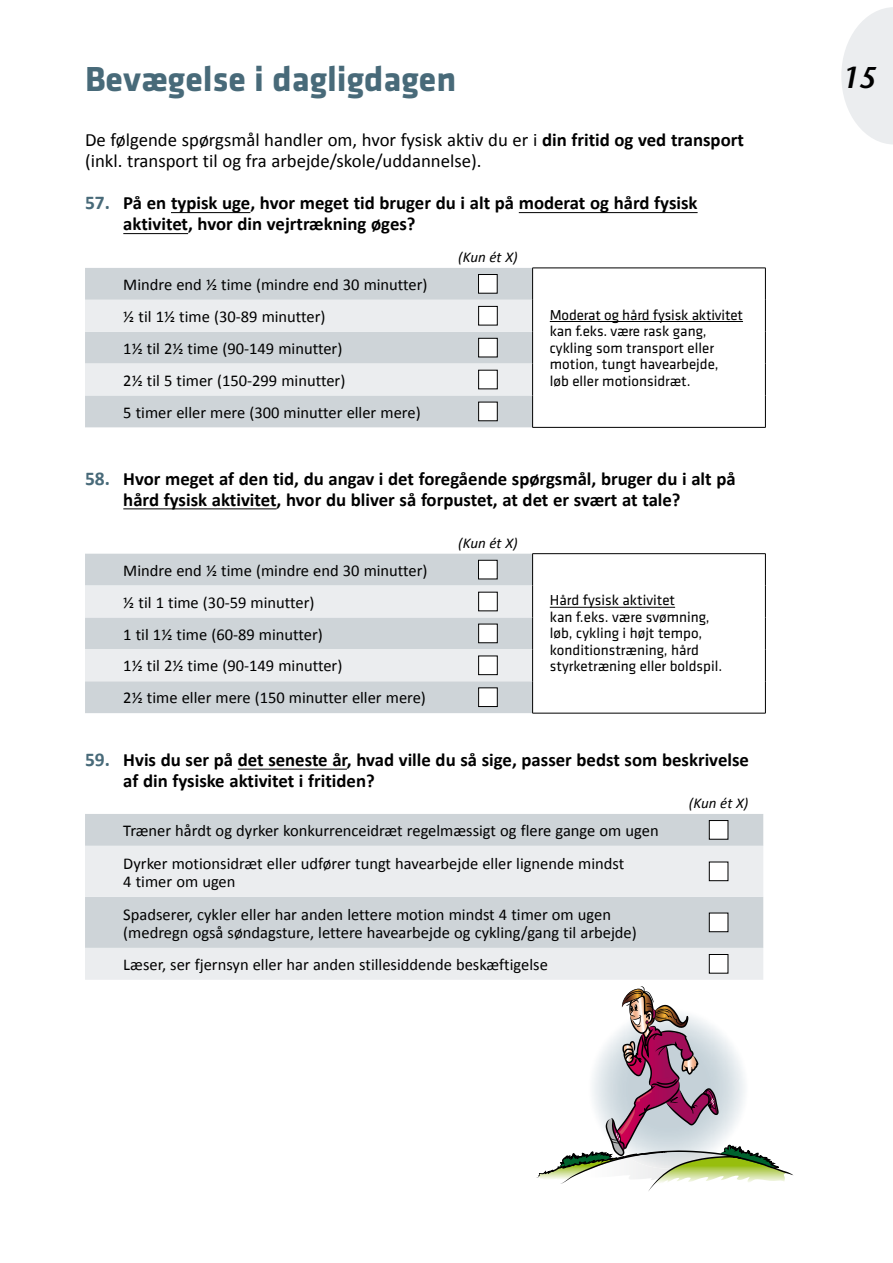
<style>
.page{position:relative;width:893px;height:1263px;background:#fff}
.page>*{position:absolute;margin:0;border:0;box-sizing:border-box;transform-origin:0 0}
.t1{font:700 36px "Klavika";color:#486a79}
.t2{font:italic 600 30px "Stone Sans";color:#000}
.t3{font:700 18.75px/21px "Calibri";color:#000}
.t4{font:18.75px/21px "Calibri";color:#000}
.t5{font:16.5px/32px "Calibri";color:#000}
.t6{font:15px/16.5px "Klavika";color:#000}
.t7{font:italic 15px "Calibri";letter-spacing:-.005em;color:#000}
.s1{font-weight:700}
.s2{font-size:19.5px;color:#486a79}
</style>
<div class="page">
<svg style="left:841px;top:7px;width:52px;height:137px"></svg>
<hr style="left:171px;top:212px;width:79px;height:1px;background:#000">
<hr style="left:519px;top:212px;width:179px;height:1px;background:#000">
<hr style="left:123px;top:233px;width:65px;height:1px;background:#000">
<hr style="left:123px;top:508px;width:154px;height:1px;background:#000">
<hr style="left:238px;top:769px;width:109px;height:1px;background:#000">
<div style="left:85px;top:268px;width:447px;height:159px;background:#ced4d8"></div>
<svg style="left:85px;top:300px;width:447px;height:95px;background:#e1e4e7"></svg>
<hr style="left:532px;top:268px;width:234px;height:1px;background:#000">
<hr style="left:532px;top:268px;width:1px;height:32px;background:#000">
<hr style="left:765px;top:268px;width:1px;height:32px;background:#000">
<hr style="left:532px;top:300px;width:1px;height:32px;background:#000">
<hr style="left:765px;top:300px;width:1px;height:32px;background:#000">
<hr style="left:532px;top:332px;width:1px;height:32px;background:#000">
<hr style="left:765px;top:332px;width:1px;height:32px;background:#000">
<hr style="left:532px;top:364px;width:1px;height:31px;background:#000">
<hr style="left:765px;top:364px;width:1px;height:31px;background:#000">
<hr style="left:532px;top:395px;width:1px;height:32px;background:#000">
<hr style="left:765px;top:395px;width:1px;height:32px;background:#000">
<hr style="left:532px;top:427px;width:234px;height:1px;background:#000">
<div style="left:478px;top:274px;width:19px;height:19px;background:#fff"></div>
<div style="left:478px;top:274px;width:19px;height:19px;border:1px solid #000"></div>
<hr style="left:550px;top:321px;width:193px;height:1px;background:#000">
<div style="left:479px;top:306px;width:18px;height:19px;background:#fff"></div>
<div style="left:478px;top:306px;width:19px;height:19px;border:1px solid #000"></div>
<div style="left:479px;top:338px;width:18px;height:19px;background:#fff"></div>
<div style="left:478px;top:338px;width:19px;height:19px;border:1px solid #000"></div>
<div style="left:479px;top:370px;width:18px;height:19px;background:#fff"></div>
<div style="left:478px;top:370px;width:19px;height:19px;border:1px solid #000"></div>
<div style="left:479px;top:402px;width:18px;height:19px;background:#fff"></div>
<div style="left:478px;top:402px;width:19px;height:19px;border:1px solid #000"></div>
<div style="left:85px;top:554px;width:447px;height:159px;background:#ced4d8"></div>
<svg style="left:85px;top:585px;width:447px;height:96px;background:#e1e4e6"></svg>
<hr style="left:532px;top:553px;width:234px;height:1px;background:#000">
<hr style="left:532px;top:554px;width:1px;height:31px;background:#000">
<hr style="left:765px;top:554px;width:1px;height:31px;background:#000">
<hr style="left:532px;top:585px;width:1px;height:32px;background:#000">
<hr style="left:765px;top:585px;width:1px;height:32px;background:#000">
<hr style="left:532px;top:617px;width:1px;height:32px;background:#000">
<hr style="left:765px;top:617px;width:1px;height:32px;background:#000">
<hr style="left:532px;top:649px;width:1px;height:32px;background:#000">
<hr style="left:765px;top:649px;width:1px;height:32px;background:#000">
<hr style="left:532px;top:681px;width:1px;height:32px;background:#000">
<hr style="left:765px;top:681px;width:1px;height:32px;background:#000">
<hr style="left:532px;top:713px;width:234px;height:1px;background:#000">
<div style="left:478px;top:560px;width:19px;height:19px;background:#fff"></div>
<div style="left:478px;top:560px;width:19px;height:19px;border:1px solid #000"></div>
<hr style="left:550px;top:607px;width:125px;height:1px;background:#000">
<div style="left:479px;top:592px;width:18px;height:19px;background:#fff"></div>
<div style="left:478px;top:592px;width:19px;height:19px;border:1px solid #000"></div>
<div style="left:479px;top:624px;width:18px;height:19px;background:#fff"></div>
<div style="left:478px;top:624px;width:19px;height:19px;border:1px solid #000"></div>
<div style="left:479px;top:656px;width:18px;height:19px;background:#fff"></div>
<div style="left:478px;top:656px;width:19px;height:19px;border:1px solid #000"></div>
<div style="left:479px;top:688px;width:18px;height:18px;background:#fff"></div>
<div style="left:478px;top:688px;width:19px;height:19px;border:1px solid #000"></div>
<div style="left:85px;top:814px;width:678px;height:32px;background:#ced4d8"></div>
<svg style="left:85px;top:846px;width:678px;height:134px;background:#dfe3e6"></svg>
<div style="left:709px;top:820px;width:19px;height:19px;background:#fff"></div>
<div style="left:709px;top:820px;width:19px;height:19px;border:1px solid #000"></div>
<div style="left:709px;top:862px;width:19px;height:19px;background:#fff"></div>
<div style="left:709px;top:862px;width:19px;height:19px;border:1px solid #000"></div>
<div style="left:709px;top:913px;width:19px;height:19px;background:#fff"></div>
<div style="left:709px;top:913px;width:19px;height:19px;border:1px solid #000"></div>
<div style="left:709px;top:954px;width:19px;height:19px;background:#fff"></div>
<div style="left:709px;top:954px;width:19px;height:19px;border:1px solid #000"></div>
<svg style="left:536px;top:986px;width:257px;height:205px"></svg>
<h1 class="t1" style="left:85px;top:59px;width:373px">Bevægelse i dagligdagen</h1>
<h2 class="t2" style="left:841px;top:58px;width:36px">15</h2>
<p class="t4" style="left:85px;top:129px;width:660px">De følgende spørgsmål handler om, hvor fysisk aktiv du er i <span class="s1">din fritid og ved transport </span>(inkl. transport til og fra arbejde/skole/uddannelse).</p>
<p class="t3" style="left:123px;top:192px;width:576px;text-indent:-38px"><span class="s2">57.</span> På en typisk uge, hvor meget tid bruger du i alt på moderat og hård fysisk aktivitet, hvor din vejrtrækning øges?</p>
<p class="t7" style="left:458px;top:248px;width:61px">(Kun ét X)</p>
<p class="t5" style="left:123px;top:268px;width:306px">Mindre end ½ time (mindre end 30 minutter)</p>
<p class="t6" style="left:550px;top:307px;width:195px">Moderat og hård fysisk aktivitet kan f.eks. være rask gang, cykling som transport eller motion, tungt havearbejde,<br>løb eller motionsidræt.</p>
<p class="t5" style="left:123px;top:300px;width:299px">½ til 1½ time (30-89 minutter)<br>1½ til 2½ time (90-149 minutter)<br>2½ til 5 timer (150-299 minutter)<br>5 timer eller mere (300 minutter eller mere)</p>
<p class="t3" style="left:123px;top:467px;width:614px;text-indent:-38px"><span class="s2">58.</span> Hvor meget af den tid, du angav i det foregående spørgsmål, bruger du i alt på hård fysisk aktivitet, hvor du bliver så forpustet, at det er svært at tale?</p>
<p class="t7" style="left:458px;top:533px;width:61px">(Kun ét X)</p>
<p class="t5" style="left:123px;top:554px;width:306px">Mindre end ½ time (mindre end 30 minutter)</p>
<p class="t6" style="left:550px;top:592px;width:174px">Hård fysisk aktivitet<br>kan f.eks. være svømning, løb, cykling i højt tempo, konditionstræning, hård styrketræning eller boldspil.</p>
<p class="t5" style="left:123px;top:585px;width:304px">½ til 1 time (30-59 minutter)<br>1 til 1½ time (60-89 minutter)<br>1½ til 2½ time (90-149 minutter)<br>2½ time eller mere (150 minutter eller mere)</p>
<p class="t3" style="left:123px;top:748px;width:627px;text-indent:-38px"><span class="s2">59.</span> Hvis du ser på det seneste år, hvad ville du så sige, passer bedst som beskrivelse af din fysiske aktivitet i fritiden?</p>
<p class="t7" style="left:689px;top:794px;width:61px">(Kun ét X)</p>
<p class="t5" style="left:123px;top:814px;width:537px;line-height:32.4px">Træner hårdt og dyrker konkurrenceidræt regelmæssigt og flere gange om ugen<br>Dyrker motionsidræt eller udfører tungt havearbejde eller lignende mindst</p>
<p class="t5" style="left:123px;top:864px;width:489px;line-height:33px">4 timer om ugen<br>Spadserer, cykler eller har anden lettere motion mindst 4 timer om ugen</p>
<p class="t5" style="left:123px;top:915px;width:515px;line-height:32.4px">(medregn også søndagsture, lettere havearbejde og cykling/gang til arbejde)<br>Læser, ser fjernsyn eller har anden stillesiddende beskæftigelse</p>
</div>
